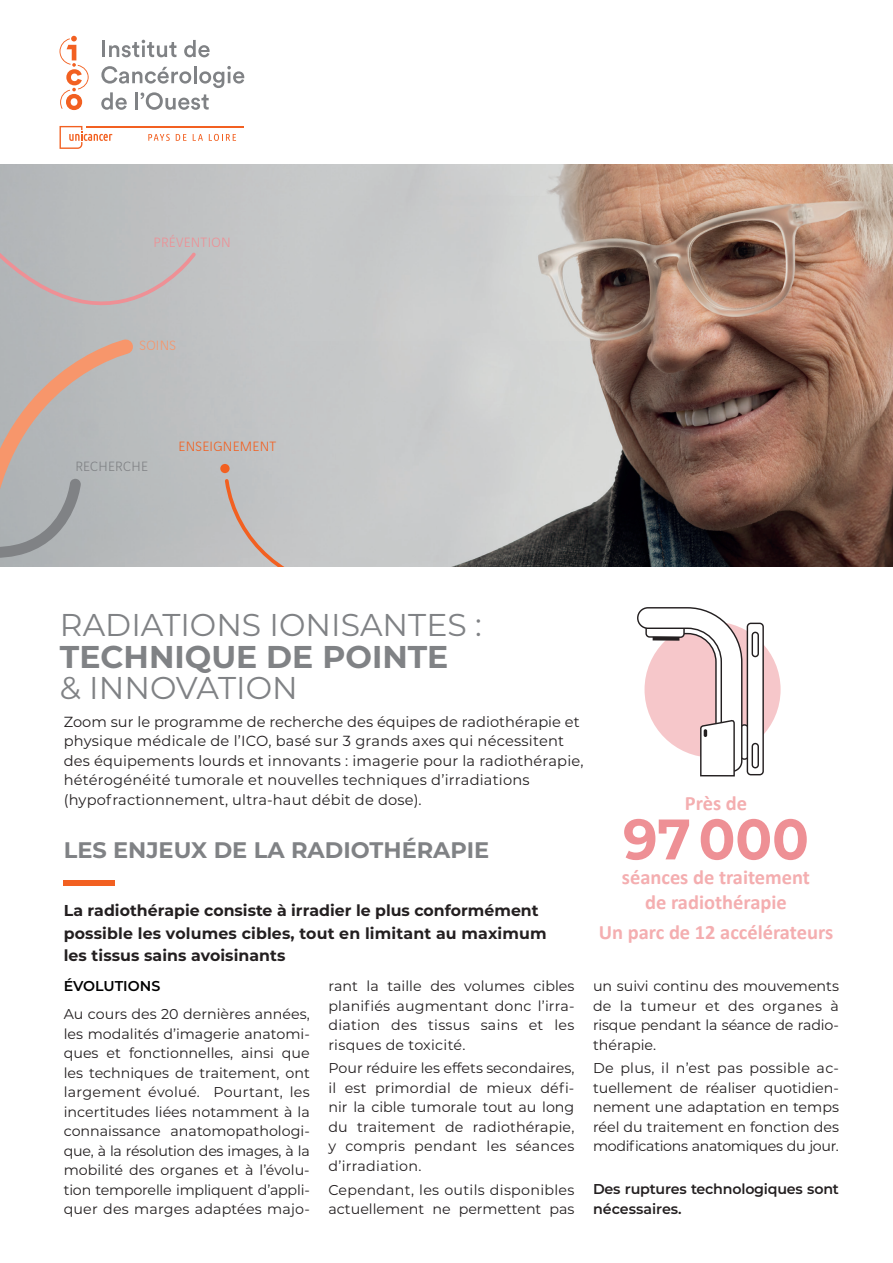
<style>
.page{position:relative;width:893px;height:1263px;background:#fff}
.page>*{position:absolute;margin:0;border:0;box-sizing:border-box;transform-origin:0 0}
.t1{font:700 57px "Montserrat";color:#ee9095;scale:.95 1}
.t2{font:31.5px "Montserrat";color:#808285}
.t3{font:700 31.5px "Montserrat";color:#808285}
.t4{font:700 22.5px "Montserrat";color:#808285}
.t5{font:700 20.4px/25px "Calibri";color:#f4aeb0;text-align:center}
.t6{font:700 15.75px/22.5px "Montserrat";letter-spacing:.005em;color:#231f20}
.t7{font:14.7px/19.5px "Montserrat";letter-spacing:.01em;color:#231f20}
.t8{font:300 14.4px "Vinci Sans";letter-spacing:.02em;color:#f26021}
.t9{font:300 14.4px "Vinci Sans";letter-spacing:.02em;color:#ee9095}
.t10{font:300 14.4px "Vinci Sans";letter-spacing:.02em;color:#808285}
.t11{font:300 14.4px "Vinci Sans";letter-spacing:.015em;color:#f7966b}
.t12{font:14.25px/19.5px "Montserrat";color:#231f20}
.t13{font:600 14.25px/19.5px "Montserrat";letter-spacing:-.015em;color:#231f20}
.t14{font:600 14.25px "Montserrat";color:#000001}
</style>
<div class="page">
<img style="left:0;top:164px;width:893px;height:403px">
<div style="left:223px;top:477px;width:167px;height:90px;background:#c5c6c7"></div>
<div style="left:220px;top:464px;width:10px;height:9px;background:#f26021;border-radius:50%"></div>
<svg style="left:0;top:210px;width:198px;height:349px;background:#b9b7b7"></svg>
<svg style="left:148px;top:134px;width:22px;height:7px"></svg>
<svg style="left:176px;top:134px;width:10px;height:7px"></svg>
<svg style="left:193px;top:134px;width:10px;height:7px"></svg>
<svg style="left:209px;top:134px;width:27px;height:7px"></svg>
<hr style="left:86px;top:126px;width:158px;height:1px;background:#f26021">
<svg style="left:60px;top:126px;width:52px;height:23px"></svg>
<hr style="left:102px;top:40px;width:3px;height:17px;background:#808285">
<svg style="left:109px;top:40px;width:67px;height:17px"></svg>
<svg style="left:184px;top:40px;width:26px;height:17px"></svg>
<svg style="left:101px;top:66px;width:143px;height:44px"></svg>
<svg style="left:60px;top:36px;width:29px;height:74px"></svg>
<div style="left:64px;top:881px;width:51px;height:5px;background:#f26021"></div>
<svg style="left:644px;top:621px;width:137px;height:137px"></svg>
<svg style="left:740px;top:725px;width:9px;height:34px"></svg>
<div style="left:739px;top:724px;width:10px;height:36px;border:1px solid #231f20;border-radius:4px"></div>
<div style="left:747px;top:623px;width:16px;height:152px;background:#fff;border-radius:3px"></div>
<div style="left:747px;top:623px;width:17px;height:152px;border:1px solid #231f20;border-radius:3px"></div>
<div style="left:752px;top:743px;width:7px;height:25px;border:1px solid #231f20;border-radius:3px"></div>
<div style="left:752px;top:632px;width:7px;height:25px;border:1px solid #231f20;border-radius:3px"></div>
<svg style="left:637px;top:607px;width:106px;height:170px"></svg>
<p class="t9" style="left:154px;top:232px;width:79px">PRÉVENTION</p>
<p class="t11" style="left:140px;top:335px;width:38px">SOINS</p>
<p class="t10" style="left:75px;top:456px;width:74px">RECHERCHE</p>
<p class="t8" style="left:179px;top:435px;width:99px">ENSEIGNEMENT</p>
<h2 class="t2" style="left:60px;top:604px;width:423px">RADIATIONS IONISANTES :</h2>
<h2 class="t3" style="left:60px;top:634px;width:390px">TECHNIQUE DE POINTE</h2>
<h2 class="t2" style="left:60px;top:667px;width:239px">&amp; INNOVATION</h2>
<p class="t7" style="left:64px;top:711px;width:521px">Zoom sur le programme de recherche des équipes de radiothérapie et physique médicale de l’ICO, basé sur 3 grands axes qui nécessitent des équipements lourds et innovants : imagerie pour la radiothérapie, hétérogénéité tumorale et nouvelles techniques d’irradiations (hypofractionnement, ultra-haut débit de dose).</p>
<h3 class="t4" style="left:64px;top:834px;width:427px">LES ENJEUX DE LA RADIOTHÉRAPIE</h3>
<p class="t6" style="left:64px;top:899px;width:484px">La radiothérapie consiste à irradier le plus conformément possible les volumes cibles, tout en limitant au maximum les tissus sains avoisinants</p>
<p class="t14" style="left:64px;top:976px;width:98px">ÉVOLUTIONS</p>
<p class="t12" style="left:64px;top:1004px;width:247px">Au cours des 20 dernières années, les modalités d’imagerie anatomi&shy;ques et fonctionnelles, ainsi que les techniques de traitement, ont largement évolué. Pourtant, les incertitudes liées notamment à la connaissance anatomopathologi&shy;que, à la résolution des images, à la mobilité des organes et à l’évolu&shy;tion temporelle impliquent d’appli&shy;quer des marges adaptées majo-</p>
<p class="t12" style="left:328px;top:976px;width:247px">rant la taille des volumes cibles planifiés augmentant donc l’irra&shy;diation des tissus sains et les risques de toxicité.</p>
<p class="t12" style="left:328px;top:1058px;width:247px;text-align:justify">Pour réduire les effets secondaires, il est primordial de mieux défi&shy;nir la cible tumorale tout au long du traitement de radiothérapie, y compris pendant les séances d’irradiation.</p>
<p class="t12" style="left:328px;top:1179px;width:247px">Cependant, les outils disponibles actuellement ne permettent pas</p>
<h3 class="t5" style="left:685px;top:791px;width:64px">Près de</h3>
<h1 class="t1" style="left:623px;top:798px;width:197px">97 000</h1>
<h3 class="t5" style="left:622px;top:865px;width:190px">séances de traitement de radiothérapie</h3>
<h3 class="t5" style="left:599px;top:919px;width:236px">Un parc de 12 accélérateurs</h3>
<p class="t12" style="left:593px;top:976px;width:247px;text-align:justify">un suivi continu des mouvements de la tumeur et des organes à risque pendant la séance de radio&shy;thérapie.</p>
<p class="t12" style="left:593px;top:1058px;width:247px;text-align:justify">De plus, il n’est pas possible ac&shy;tuellement de réaliser quotidien&shy;nement une adaptation en temps réel du traitement en fonction des modifications anatomiques du jour.</p>
<p class="t13" style="left:593px;top:1179px;width:247px">Des ruptures technologiques sont nécessaires.</p>
</div>
